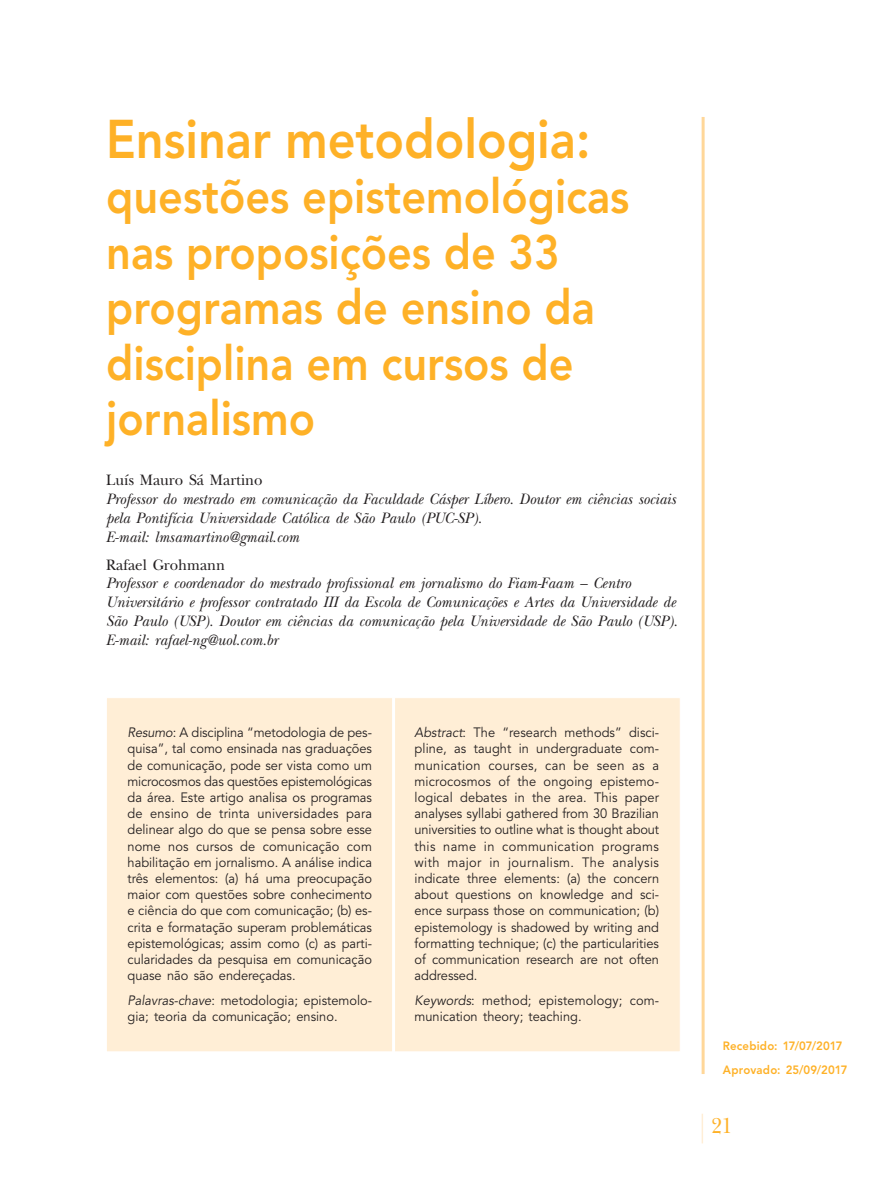
<style>
.page{position:relative;width:893px;height:1191px;background:#fff}
.page>*{position:absolute;margin:0;border:0;box-sizing:border-box;transform-origin:0 0}
.peso1{font:800 54px "Avenir LT Std";color:#feb127;scale:.9 1}
.sub{font:800 48px/55.5px "Avenir LT Std";color:#feb127;scale:.9 1}
.t1{font:22.5px "New Baskerville Std";color:#feb127;scale:.9 1}
.Autor_italico{font:italic 15.75px/18.9px "New Baskerville Std";color:#231f20;scale:.95 1}
.Autor_e-mail{font:italic 15.75px "New Baskerville Std";color:#231f20;scale:.95 1}
.Autor{font:15.75px "New Baskerville Std";color:#231f20;scale:.95 1}
.Autor_2{font:15.75px "New Baskerville Std";color:#231f20;scale:.95 1}
.RESUMO{font:13.5px/16.2px "Avenir LT Std";color:#231f20;text-align:justify;scale:.95 1}
.ABSTRACT{font:13.5px/16.2px "Avenir LT Std";color:#231f20;text-align:justify;scale:.95 1}
.recebido{font:800 12px "Avenir LT Std";letter-spacing:.015em;color:#feb127;scale:.95 1}
.s1{font-style:italic}
</style>
<div class="page">
<hr style="left:702px;top:117px;width:3px;height:957px;background:#ffd799">
<hr style="left:702px;top:1113px;width:1px;height:30px;background:#ffeed6">
<div style="left:106px;top:697px;width:574px;height:355px;background:#ffeed6;border:1px solid #fff"></div>
<hr style="left:392px;top:697px;width:3px;height:355px;background:#fff">
<p class="peso1" style="left:106px;top:107px;width:539px">Ensinar metodologia:</p>
<p class="sub" style="left:106px;top:169px;width:583px">questões epistemológicas nas proposições de 33 programas de ensino da disciplina em cursos de jornalismo</p>
<p class="Autor" style="left:106px;top:471px;width:166px">Luís Mauro Sá Martino</p>
<p class="Autor_italico" style="left:106px;top:490px;width:601px">Professor do mestrado em comunicação da Faculdade Cásper Líbero. Doutor em ciências sociais pela Pontifícia Universidade Católica de São Paulo (PUC-SP).</p>
<p class="Autor_e-mail" style="left:106px;top:528px;width:204px">E-mail: lmsamartino@gmail.com</p>
<p class="Autor_2" style="left:106px;top:555px;width:127px">Rafael Grohmann</p>
<p class="Autor_italico" style="left:106px;top:574px;width:603px">Professor e coordenador do mestrado profissional em jornalismo do Fiam-Faam – Centro<br>Universitário e professor contratado III da Escola de Comunicações e Artes da Universidade de<br>São Paulo (USP). Doutor em ciências da comunicação pela Universidade de São Paulo (USP).</p>
<p class="Autor_e-mail" style="left:106px;top:631px;width:182px">E-mail: rafael-ng@uol.com.br</p>
<p class="RESUMO" style="left:128px;top:724px;width:259px"><span class="s1">Resumo</span>: A disciplina “metodologia de pes&shy;quisa”, tal como ensinada nas graduações de comunicação, pode ser vista como um microcosmos das questões epistemológicas da área. Este artigo analisa os programas de ensino de trinta universidades para delinear algo do que se pensa sobre esse nome nos cursos de comunicação com habilitação em jornalismo. A análise indica três elementos: (a) há uma preocupação maior com questões sobre conhecimento e ciência do que com comunicação; (b) es&shy;crita e formatação superam problemáticas epistemológicas; assim como (c) as parti&shy;cularidades da pesquisa em comunicação quase não são endereçadas.</p>
<p class="RESUMO" style="left:128px;top:992px;width:259px"><span class="s1">Palavras-chave</span>: metodologia; epistemolo&shy;gia; teoria da comunicação; ensino.</p>
<p class="ABSTRACT" style="left:415px;top:724px;width:259px"><span class="s1">Abstract</span>: The “research methods” disci&shy;pline, as taught in undergraduate com&shy;munication courses, can be seen as a microcosmos of the ongoing epistemo&shy;logical debates in the area. This paper analyses syllabi gathered from 30 Brazilian universities to outline what is thought about this name in communication programs with major in journalism. The analysis indicate three elements: (a) the concern about questions on knowledge and sci&shy;ence surpass those on communication; (b) epistemology is shadowed by writing and formatting technique; (c) the particularities of communication research are not often addressed.</p>
<p class="ABSTRACT" style="left:415px;top:992px;width:259px"><span class="s1">Keywords</span>: method; epistemology; com&shy;munication theory; teaching.</p>
<p class="recebido" style="left:723px;top:1038px;width:128px">Recebido: 17/07/2017</p>
<p class="recebido" style="left:723px;top:1062px;width:133px">Aprovado: 25/09/2017</p>
<h3 class="t1" style="left:711px;top:1113px;width:25px">21</h3>
</div>
